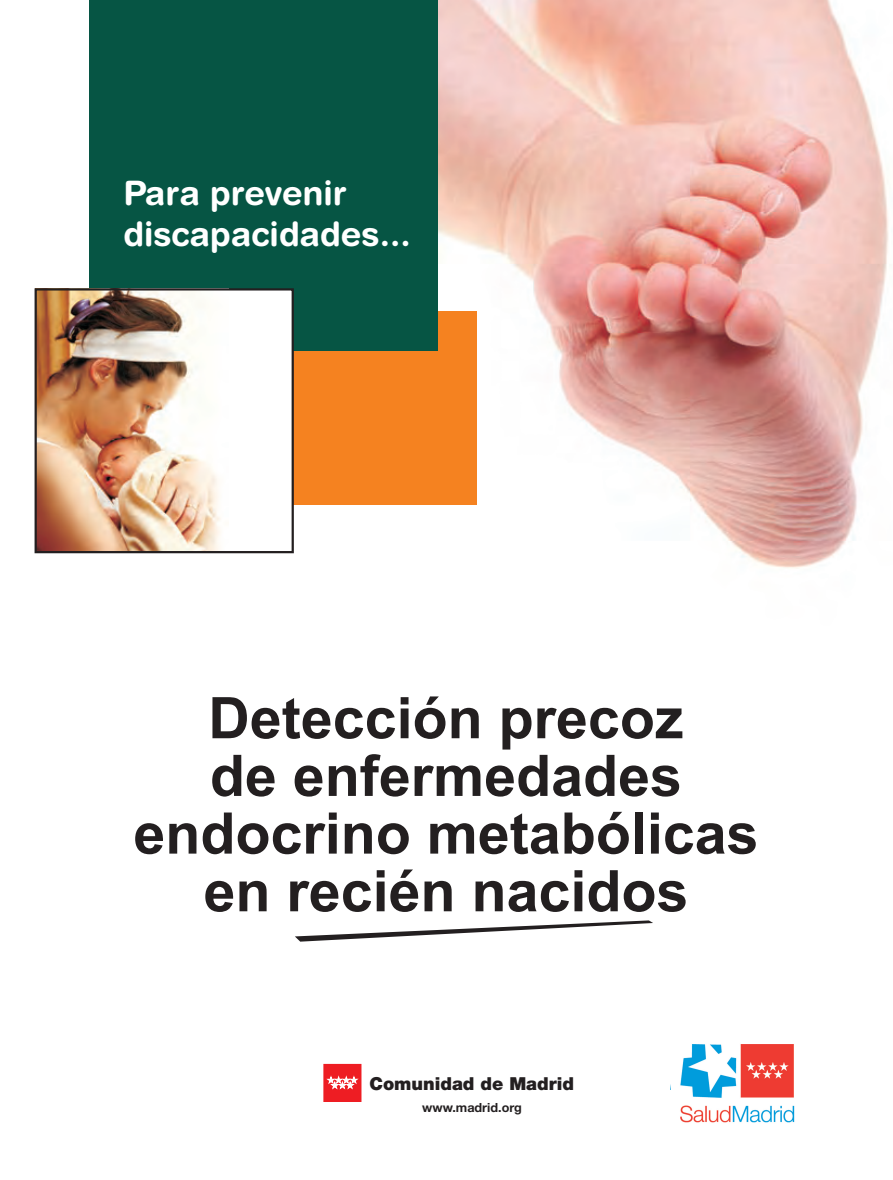
<style>
.page{position:relative;width:893px;height:1180px;background:#fff}
.page>*{position:absolute;margin:0;border:0;box-sizing:border-box;transform-origin:0 0}
.t1{font:700 57.38px/57.6px "Arial";color:#231f20;text-align:center}
.t2{font:700 33.75px/41.2px "Helvetica Rounded";color:#fff}
.t3{font:900 18px "Helvetica Neue";color:#231f20}
.t4{font:700 12.6px "Helvetica Neue";color:#231f20}
</style>
<div class="page">
<img style="left:438px;top:0;width:451px;height:569px">
<svg style="left:295px;top:920px;width:358px;height:22px"></svg>
<div style="left:283px;top:311px;width:194px;height:194px;background:#f58220"></div>
<div style="left:89px;top:0;width:349px;height:351px;background:#065544"></div>
<div style="left:36px;top:289px;width:257px;height:263px;background:#fff"></div>
<img style="left:38px;top:291px;width:183px;height:259px">
<div style="left:35px;top:288px;width:259px;height:265px;border:2px solid #231f20"></div>
<div style="left:324px;top:1065px;width:37px;height:36px;background:#ee1d23"></div>
<div style="left:323px;top:1064px;width:38px;height:38px;border:1px solid #ee1d23"></div>
<svg style="left:327px;top:1077px;width:31px;height:12px"></svg>
<img style="left:680px;top:1044px;width:115px;height:79px">
<p class="t2" style="left:123px;top:171px;width:289px">Para prevenir discapacidades...</p>
<p class="t1" style="left:133px;top:691px;width:627px">Detección precoz<br>de enfermedades endocrino metabólicas en recién nacidos</p>
<p class="t3" style="left:369px;top:1073px;width:206px">Comunidad de Madrid</p>
<p class="t4" style="left:422px;top:1100px;width:101px">www.madrid.org</p>
</div>
